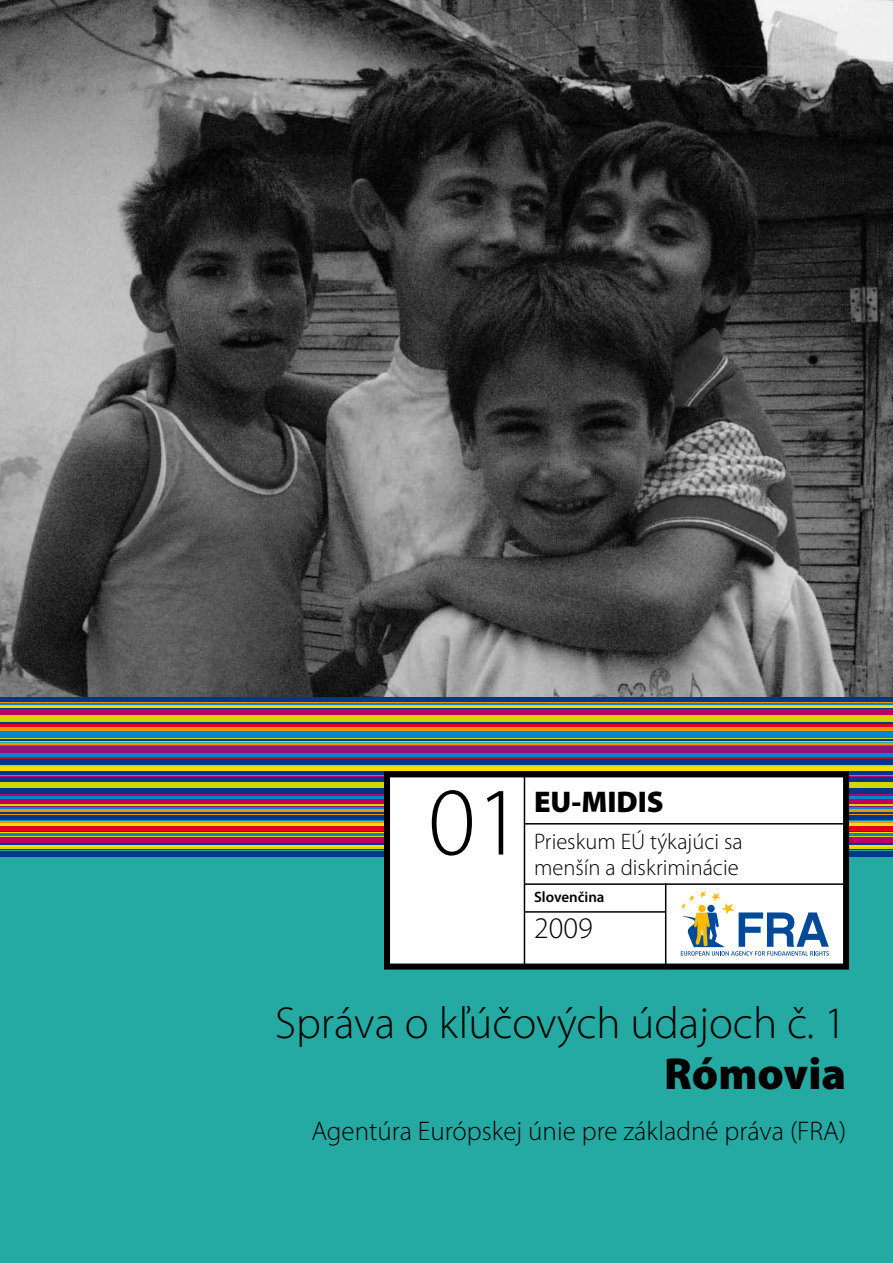
<style>
.page{position:relative;width:893px;height:1263px;background:#24aaa2}
.page>*{position:absolute;margin:0;border:0;box-sizing:border-box;transform-origin:0 0}
.t1{font:300 97.5px "Myriad Pro";color:#000}
.t2{font:300 45px "Myriad Pro";color:#000}
.t3{font:900 45px "Myriad Pro";color:#000}
.t4{font:900 30px "Myriad Pro";color:#000}
.t5{font:300 30px "Myriad Pro";color:#000}
.t6{font:300 27px "Myriad Pro";color:#000}
.t7{font:300 22.5px/25.5px "Myriad Pro";color:#000}
.t8{font:600 15px "Myriad Pro";color:#000}
</style>
<div class="page">
<img style="left:0;top:0;width:893px;height:697px">
<hr style="left:0;top:767px;width:893px;height:4px;background:#ffdc00">
<hr style="left:0;top:849px;width:893px;height:1px;background:#003888">
<hr style="left:0;top:845px;width:893px;height:2px;background:#ffdc00">
<hr style="left:0;top:831px;width:893px;height:2px;background:#ffdc00">
<hr style="left:0;top:842px;width:893px;height:2px;background:#b90065">
<svg style="left:0;top:835px;width:893px;height:2px"></svg>
<hr style="left:0;top:823px;width:893px;height:3px;background:#ffdc00">
<hr style="left:0;top:811px;width:893px;height:3px;background:#f29400">
<div style="left:0;top:815px;width:893px;height:7px;background:#0086cb"></div>
<hr style="left:0;top:812px;width:893px;height:2px;background:#003888">
<hr style="left:0;top:809px;width:893px;height:2px;background:#f29400">
<div style="left:0;top:801px;width:893px;height:7px;background:#93117e"></div>
<hr style="left:0;top:794px;width:893px;height:3px;background:#b90065">
<hr style="left:0;top:790px;width:893px;height:3px;background:#003888">
<hr style="left:0;top:787px;width:893px;height:2px;background:#d4d600">
<hr style="left:0;top:779px;width:893px;height:3px;background:#003888">
<hr style="left:0;top:776px;width:893px;height:2px;background:#bd007b">
<hr style="left:0;top:773px;width:893px;height:2px;background:#003888">
<hr style="left:0;top:763px;width:893px;height:2px;background:#003888">
<hr style="left:0;top:757px;width:893px;height:3px;background:#003888">
<hr style="left:0;top:751px;width:893px;height:3px;background:#bd1220">
<hr style="left:0;top:745px;width:893px;height:1px;background:#0086cb">
<hr style="left:0;top:730px;width:893px;height:2px;background:#f29400">
<hr style="left:0;top:723px;width:893px;height:4px;background:#e2001a">
<hr style="left:0;top:712px;width:893px;height:4px;background:#b90065">
<hr style="left:0;top:708px;width:893px;height:2px;background:#003888">
<hr style="left:0;top:704px;width:893px;height:2px;background:#d4d600">
<div style="left:0;top:697px;width:893px;height:5px;background:#003888"></div>
<hr style="left:0;top:702px;width:893px;height:1px;background:#f29400">
<div style="left:0;top:782px;width:893px;height:5px;background:#d4d600"></div>
<svg style="left:0;top:738px;width:893px;height:4px;background:#8da12d"></svg>
<hr style="left:0;top:703px;width:893px;height:2px;background:#0086cb">
<hr style="left:0;top:706px;width:893px;height:2px;background:#ffdc00">
<hr style="left:0;top:710px;width:893px;height:1px;background:#b90065">
<div style="left:0;top:715px;width:893px;height:6px;background:#d4d600"></div>
<hr style="left:0;top:722px;width:893px;height:2px;background:#003888">
<hr style="left:0;top:727px;width:893px;height:3px;background:#f29400">
<div style="left:0;top:732px;width:893px;height:6px;background:#0086cb"></div>
<hr style="left:0;top:740px;width:893px;height:1px;background:#003888">
<hr style="left:0;top:743px;width:893px;height:1px;background:#f29400">
<div style="left:0;top:746px;width:893px;height:6px;background:#93117e"></div>
<hr style="left:0;top:757px;width:893px;height:1px;background:#bd1220">
<hr style="left:0;top:760px;width:893px;height:3px;background:#003888">
<hr style="left:0;top:765px;width:893px;height:1px;background:#d4d600">
<hr style="left:0;top:771px;width:893px;height:3px;background:#003888">
<hr style="left:0;top:778px;width:893px;height:1px;background:#003888">
<hr style="left:0;top:788px;width:893px;height:2px;background:#003888">
<hr style="left:0;top:796px;width:893px;height:3px;background:#0086cb">
<hr style="left:0;top:754px;width:893px;height:3px;background:#0086cb">
<hr style="left:0;top:799px;width:893px;height:4px;background:#b90065">
<hr style="left:0;top:804px;width:893px;height:2px;background:#d4d600">
<hr style="left:0;top:807px;width:893px;height:2px;background:#0086cb">
<div style="left:0;top:815px;width:893px;height:5px;background:#003888"></div>
<hr style="left:0;top:821px;width:893px;height:2px;background:#f29400">
<div style="left:0;top:826px;width:893px;height:5px;background:#e2001a"></div>
<hr style="left:0;top:833px;width:893px;height:2px;background:#0086cb">
<div style="left:0;top:837px;width:893px;height:5px;background:#b90065"></div>
<hr style="left:0;top:843px;width:893px;height:2px;background:#003888">
<hr style="left:0;top:847px;width:893px;height:2px;background:#d4d600">
<div style="left:0;top:851px;width:893px;height:6px;background:#003888"></div>
<div style="left:387px;top:774px;width:459px;height:192px;background:#fff"></div>
<div style="left:384px;top:771px;width:465px;height:198px;border:6px solid #000"></div>
<hr style="left:524px;top:883px;width:321px;height:2px;background:#000">
<hr style="left:524px;top:823px;width:321px;height:1px;background:#000">
<hr style="left:524px;top:911px;width:142px;height:2px;background:#000">
<hr style="left:524px;top:776px;width:1px;height:190px;background:#000">
<hr style="left:665px;top:883px;width:1px;height:86px;background:#000">
<svg style="left:681px;top:891px;width:148px;height:65px"></svg>
<h1 class="t1" style="left:428px;top:763px;width:97px">01</h1>
<p class="t4" style="left:534px;top:782px;width:131px">EU-MIDIS</p>
<p class="t7" style="left:534px;top:829px;width:210px">Prieskum EÚ týkajúci sa menšín a diskriminácie</p>
<p class="t8" style="left:534px;top:887px;width:72px">Slovenčina</p>
<p class="t5" style="left:534px;top:910px;width:60px">2009</p>
<h2 class="t2" style="left:275px;top:995px;width:573px">Správa o kľúčových údajoch č. 1</h2>
<h2 class="t3" style="left:664px;top:1043px;width:184px">Rómovia</h2>
<p class="t6" style="left:311px;top:1114px;width:536px">Agentúra Európskej únie pre základné práva (FRA)</p>
</div>
